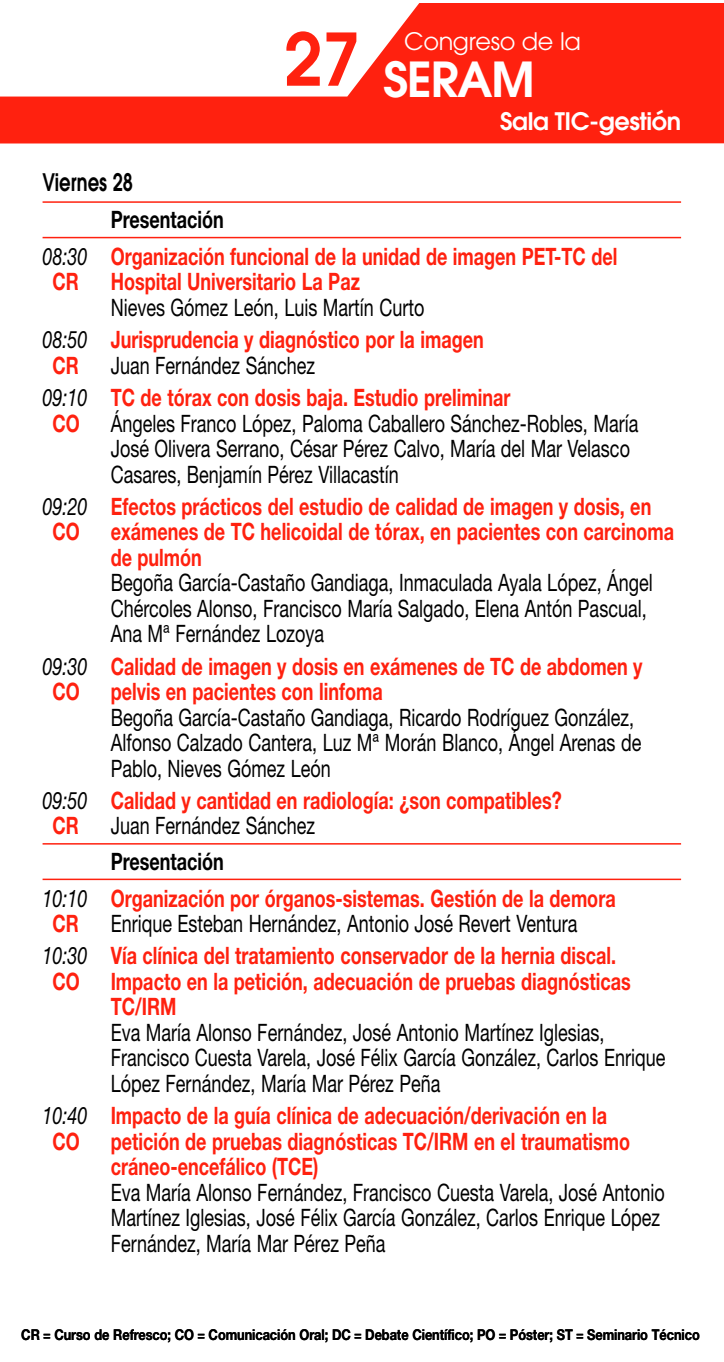
<style>
.page{position:relative;width:724px;height:1362px;background:#fff}
.page>*{position:absolute;margin:0;border:0;box-sizing:border-box;transform-origin:0 0}
.t1{font:600 72px "Avant Garde";color:#ff210f;scale:.95 1}
.t2{font:600 48px "Avant Garde";letter-spacing:-.03em;color:#fff}
.t3{font:700 24px/25.5px "Helvetica Neue";color:#ff210f;scale:.75 1}
.t4{font:24px/25.5px "Helvetica Neue";color:#000;scale:.75 1}
.t5{font:600 24px "Avant Garde";letter-spacing:-.015em;color:#fff}
.t6{font:24px "Avant Garde";letter-spacing:-.015em;color:#fff}
.t7{font:600 24px "Avant Garde";color:#000;scale:.75 1}
.t8{font:700 15px "Helvetica Neue";letter-spacing:-.005em;color:#000;scale:.85 1}
.s1{color:#000}
.s2{font-weight:400;font-style:italic;color:#000}
.s3{font-weight:400;color:#000}
</style>
<div class="page">
<hr style="left:43px;top:201px;width:637px;height:2px;background:#ff210f">
<hr style="left:43px;top:237px;width:637px;height:1px;background:#ff210f">
<hr style="left:43px;top:843px;width:637px;height:2px;background:#ff210f">
<hr style="left:43px;top:879px;width:637px;height:1px;background:#ff210f">
<svg style="left:0;top:3px;width:723px;height:141px;fill:#ff210f"></svg>
<h1 class="t1" style="left:284px;top:32px;width:82px">27</h1>
<p class="t6" style="left:404px;top:32px;width:178px">Congreso de la</p>
<h2 class="t2" style="left:383px;top:61px;width:153px">SERAM</h2>
<p class="t5" style="left:500px;top:112px;width:182px">Sala TIC-gestión</p>
<p class="t7" style="left:43px;top:173px;width:122px">Viernes 28</p>
<p class="t3" style="left:43px;top:204px;width:767px;line-height:36.6px;text-indent:68px"><span class="s1">Presentación<br></span><span class="s2">08:30</span> Organización funcional de la unidad de imagen PET-TC del</p>
<p class="t3" style="left:53px;top:271px;width:37px">CR</p>
<p class="t3" style="left:111px;top:271px;width:334px">Hospital Universitario La Paz</p>
<p class="t3" style="left:43px;top:293px;width:589px;line-height:32.4px;text-align:center"><span class="s3">Nieves Gómez León, Luis Martín Curto<br></span><span class="s2">08:50</span> Jurisprudencia y diagnóstico por la imagen</p>
<p class="t3" style="left:53px;top:355px;width:37px">CR</p>
<p class="t3" style="left:43px;top:351px;width:625px;line-height:32.4px;text-indent:68px"><span class="s3">Juan Fernández Sánchez<br></span><span class="s2">09:10</span> TC de tórax con dosis baja. Estudio preliminar</p>
<p class="t3" style="left:53px;top:412px;width:38px">CO</p>
<p class="t4" style="left:111px;top:413px;width:704px">Ángeles Franco López, Paloma Caballero Sánchez-Robles, María<br>José Olivera Serrano, César Pérez Calvo, María del Mar Velasco<br>Casares, Benjamín Pérez Villacastín</p>
<p class="t3" style="left:53px;top:496px;width:799px;text-indent:-10px"><span class="s2">09:20</span> Efectos prácticos del estudio de calidad de imagen y dosis, en<br>CO</p>
<p class="t3" style="left:111px;top:521px;width:752px">exámenes de TC helicoidal de tórax, en pacientes con carcinoma de pulmón</p>
<p class="t4" style="left:111px;top:572px;width:724px">Begoña García-Castaño Gandiaga, Inmaculada Ayala López, Ángel<br>Chércoles Alonso, Francisco María Salgado, Elena Antón Pascual,<br>Ana Mª Fernández Lozoya</p>
<p class="t3" style="left:53px;top:655px;width:787px;text-indent:-10px"><span class="s2">09:30</span> Calidad de imagen y dosis en exámenes de TC de abdomen y<br>CO</p>
<p class="t3" style="left:111px;top:681px;width:364px">pelvis en pacientes con linfoma</p>
<p class="t4" style="left:111px;top:707px;width:708px">Begoña García-Castaño Gandiaga, Ricardo Rodríguez González,<br>Alfonso Calzado Cantera, Luz Mª Morán Blanco, Ángel Arenas de<br>Pablo, Nieves Gómez León</p>
<p class="t3" style="left:53px;top:790px;width:680px;text-indent:-10px"><span class="s2">09:50</span> Calidad y cantidad en radiología: ¿son compatibles?<br>CR</p>
<p class="t4" style="left:111px;top:815px;width:274px">Juan Fernández Sánchez</p>
<p class="t3" style="left:43px;top:845px;width:765px;line-height:36.6px;text-indent:68px"><span class="s1">Presentación<br></span><span class="s2">10:10</span> Organización por órganos-sistemas. Gestión de la demora</p>
<p class="t3" style="left:53px;top:913px;width:37px">CR</p>
<p class="t3" style="left:43px;top:910px;width:766px;line-height:32.4px;text-indent:68px"><span class="s3">Enrique Esteban Hernández, Antonio José Revert Ventura<br></span><span class="s2">10:30</span> Vía clínica del tratamiento conservador de la hernia discal.</p>
<p class="t3" style="left:53px;top:971px;width:38px">CO</p>
<p class="t3" style="left:111px;top:971px;width:694px">Impacto en la petición, adecuación de pruebas diagnósticas<br>TC/IRM</p>
<p class="t4" style="left:111px;top:1022px;width:740px">Eva María Alonso Fernández, José Antonio Martínez Iglesias,<br>Francisco Cuesta Varela, José Félix García González, Carlos Enrique<br>López Fernández, María Mar Pérez Peña</p>
<p class="t3" style="left:53px;top:1105px;width:740px;text-indent:-10px"><span class="s2">10:40</span> Impacto de la guía clínica de adecuación/derivación en la<br>CO</p>
<p class="t3" style="left:111px;top:1131px;width:693px">petición de pruebas diagnósticas TC/IRM en el traumatismo cráneo-encefálico (TCE)</p>
<p class="t4" style="left:111px;top:1182px;width:740px">Eva María Alonso Fernández, Francisco Cuesta Varela, José Antonio<br>Martínez Iglesias, José Félix García González, Carlos Enrique López<br>Fernández, María Mar Pérez Peña</p>
<p class="t8" style="left:21px;top:1330px;width:799px">CR = Curso de Refresco; CO = Comunicación Oral; DC = Debate Científico; PO = Póster; ST = Seminario Técnico</p>
</div>
